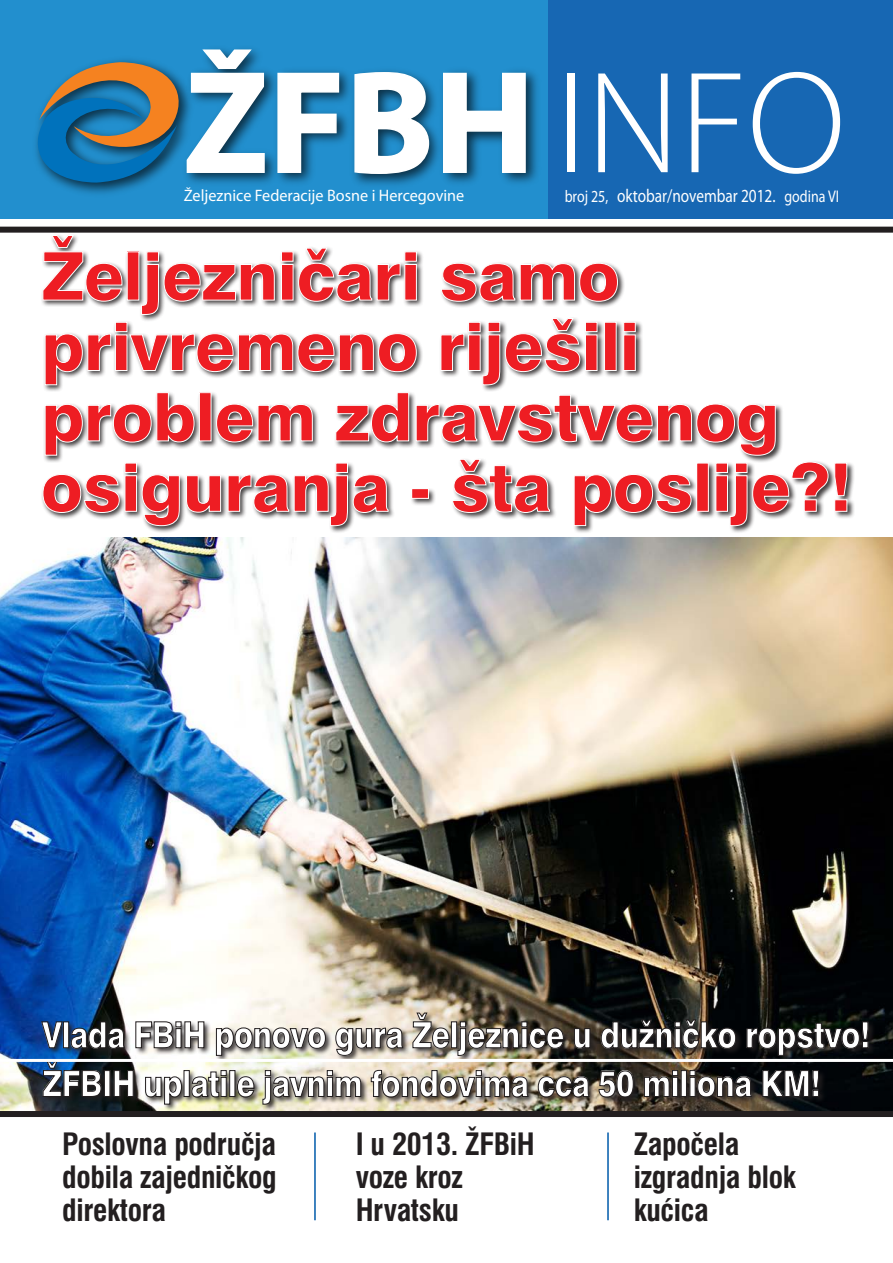
<style>
.page{position:relative;width:893px;height:1263px;background:#fff}
.page>*{position:absolute;margin:0;border:0;box-sizing:border-box;transform-origin:0 0}
.t1{font:700 146.4px "Myriad Pro";color:#fff}
._2_glavni_naslov{font:800 67.05px/70.3px "Swiss 721 BT";letter-spacing:-.01em;color:#ee1d23}
._2_novi{font:800 36px "Swiss 721 BT";letter-spacing:-.01em;color:#fff;scale:.85 1}
._2_mali{font:700 condensed 30px/33px "Swiss 721 BT";letter-spacing:-.01em;color:#231f20}
.t2{font:18.6px "Myriad Pro";color:#fff;scale:.82 1}
.t3{font:16.5px "Myriad Pro";color:#fff}
.s1{font-weight:300}
.s2{font-size:16.95px}
</style>
<div class="page">
<img style="left:0;top:537px;width:893px;height:574px">
<div style="left:0;top:0;width:893px;height:218px;background:#228fce"></div>
<div style="left:548px;top:0;width:345px;height:218px;background:#1767b3"></div>
<img style="left:173px;top:48px;width:383px;height:171px">
<svg style="left:33px;top:49px;width:233px;height:134px"></svg>
<svg style="left:277px;top:72px;width:63px;height:102px"></svg>
<svg style="left:353px;top:71px;width:77px;height:104px;background:#296080"></svg>
<svg style="left:442px;top:72px;width:85px;height:102px"></svg>
<hr style="left:314px;top:1132px;width:2px;height:88px;background:#015aaa">
<hr style="left:607px;top:1132px;width:2px;height:88px;background:#015aaa">
<div style="left:0;top:227px;width:893px;height:6px;background:#231f20"></div>
<div style="left:0;top:1111px;width:893px;height:6px;background:#231f20"></div>
<div style="left:41px;top:234px;width:814px;height:300px;background:#231f20;opacity:.85"></div>
<svg style="left:42px;top:235px;width:81px;height:67px"></svg>
<div style="left:127px;top:251px;width:12px;height:49px;border:1px solid #fff"></div>
<svg style="left:141px;top:251px;width:134px;height:64px"></svg>
<svg style="left:281px;top:247px;width:136px;height:55px"></svg>
<svg style="left:441px;top:262px;width:177px;height:40px"></svg>
<svg style="left:44px;top:321px;width:373px;height:65px"></svg>
<svg style="left:440px;top:318px;width:158px;height:68px"></svg>
<div style="left:604px;top:322px;width:13px;height:49px;border:1px solid #fff"></div>
<svg style="left:623px;top:321px;width:13px;height:50px"></svg>
<svg style="left:44px;top:392px;width:151px;height:64px"></svg>
<div style="left:199px;top:392px;width:12px;height:49px;border:1px solid #fff"></div>
<svg style="left:216px;top:403px;width:97px;height:40px"></svg>
<svg style="left:335px;top:392px;width:74px;height:51px"></svg>
<svg style="left:42px;top:462px;width:138px;height:64px"></svg>
<svg style="left:186px;top:475px;width:35px;height:38px"></svg>
<svg style="left:227px;top:462px;width:162px;height:64px"></svg>
<div style="left:411px;top:488px;width:18px;height:11px;border:1px solid #fff"></div>
<svg style="left:415px;top:394px;width:433px;height:132px"></svg>
<div style="left:40px;top:1011px;width:836px;height:100px;background:#231f20;opacity:.9"></div>
<svg style="left:41px;top:1021px;width:22px;height:27px"></svg>
<div style="left:63px;top:1022px;width:6px;height:26px;border:1px solid #231f20"></div>
<svg style="left:71px;top:1021px;width:54px;height:28px;background:#182534"></svg>
<svg style="left:135px;top:1021px;width:70px;height:27px;background:#7d7a7a"></svg>
<svg style="left:216px;top:1027px;width:110px;height:29px;background:#8e8a84"></svg>
<svg style="left:335px;top:1027px;width:68px;height:29px;background:#87817a"></svg>
<svg style="left:412px;top:1012px;width:38px;height:37px"></svg>
<div style="left:451px;top:1022px;width:6px;height:26px;border:1px solid #231f20"></div>
<svg style="left:457px;top:1021px;width:107px;height:35px;background:#564f44"></svg>
<svg style="left:574px;top:1028px;width:17px;height:21px"></svg>
<svg style="left:600px;top:1019px;width:136px;height:30px;background:#23201e"></svg>
<svg style="left:746px;top:1021px;width:123px;height:35px;background:#141614"></svg>
<svg style="left:42px;top:1062px;width:60px;height:35px;background:#162536"></svg>
<div style="left:104px;top:1070px;width:6px;height:26px;border:1px solid #231f20"></div>
<svg style="left:113px;top:1070px;width:21px;height:27px"></svg>
<svg style="left:145px;top:1076px;width:37px;height:29px"></svg>
<div style="left:184px;top:1070px;width:5px;height:26px;border:1px solid #231f20"></div>
<svg style="left:191px;top:1070px;width:36px;height:28px"></svg>
<div style="left:230px;top:1070px;width:5px;height:26px;border:1px solid #231f20"></div>
<svg style="left:237px;top:1076px;width:18px;height:22px"></svg>
<svg style="left:262px;top:1070px;width:99px;height:35px;background:#9b958c"></svg>
<img style="left:370px;top:1069px;width:159px;height:29px">
<svg style="left:537px;top:1076px;width:53px;height:22px"></svg>
<svg style="left:598px;top:1070px;width:36px;height:28px"></svg>
<svg style="left:644px;top:1070px;width:34px;height:27px"></svg>
<div style="left:681px;top:1070px;width:5px;height:26px;border:1px solid #231f20"></div>
<svg style="left:689px;top:1070px;width:63px;height:28px;background:#2a2520"></svg>
<svg style="left:762px;top:1070px;width:57px;height:27px;background:#151516"></svg>
<hr style="left:0;top:1059px;width:893px;height:3px;background:#fff">
<p class="t1" style="left:184px;top:27px;width:663px">ŽFBH<span class="s1">INFO</span></p>
<p class="t3" style="left:184px;top:186px;width:282px">Željeznice Federacije Bosne i Hercegovine</p>
<p class="t2" style="left:565px;top:186px;width:336px"><span class="s2">broj 25,</span> oktobar/novembar 2012. <span class="s2">godina VI</span></p>
<p class="_2_glavni_naslov" style="left:41px;top:241px;width:813px">Željezničari samo privremeno riješili problem zdravstvenog osiguranja - šta poslije?!</p>
<p class="_2_novi" style="left:42px;top:1013px;width:976px">Vlada FBiH ponovo gura Željeznice u dužničko ropstvo!</p>
<p class="_2_novi" style="left:42px;top:1062px;width:918px">ŽFBIH uplatile javnim fondovima cca 50 miliona KM!</p>
<p class="_2_mali" style="left:62px;top:1128px;width:216px;text-align:justify">Poslovna područja dobila zajedničkog direktora</p>
<p class="_2_mali" style="left:356px;top:1128px;width:181px">I u 2013. ŽFBiH voze kroz<br>Hrvatsku</p>
<p class="_2_mali" style="left:634px;top:1128px;width:163px">Započela izgradnja blok kućica</p>
</div>
